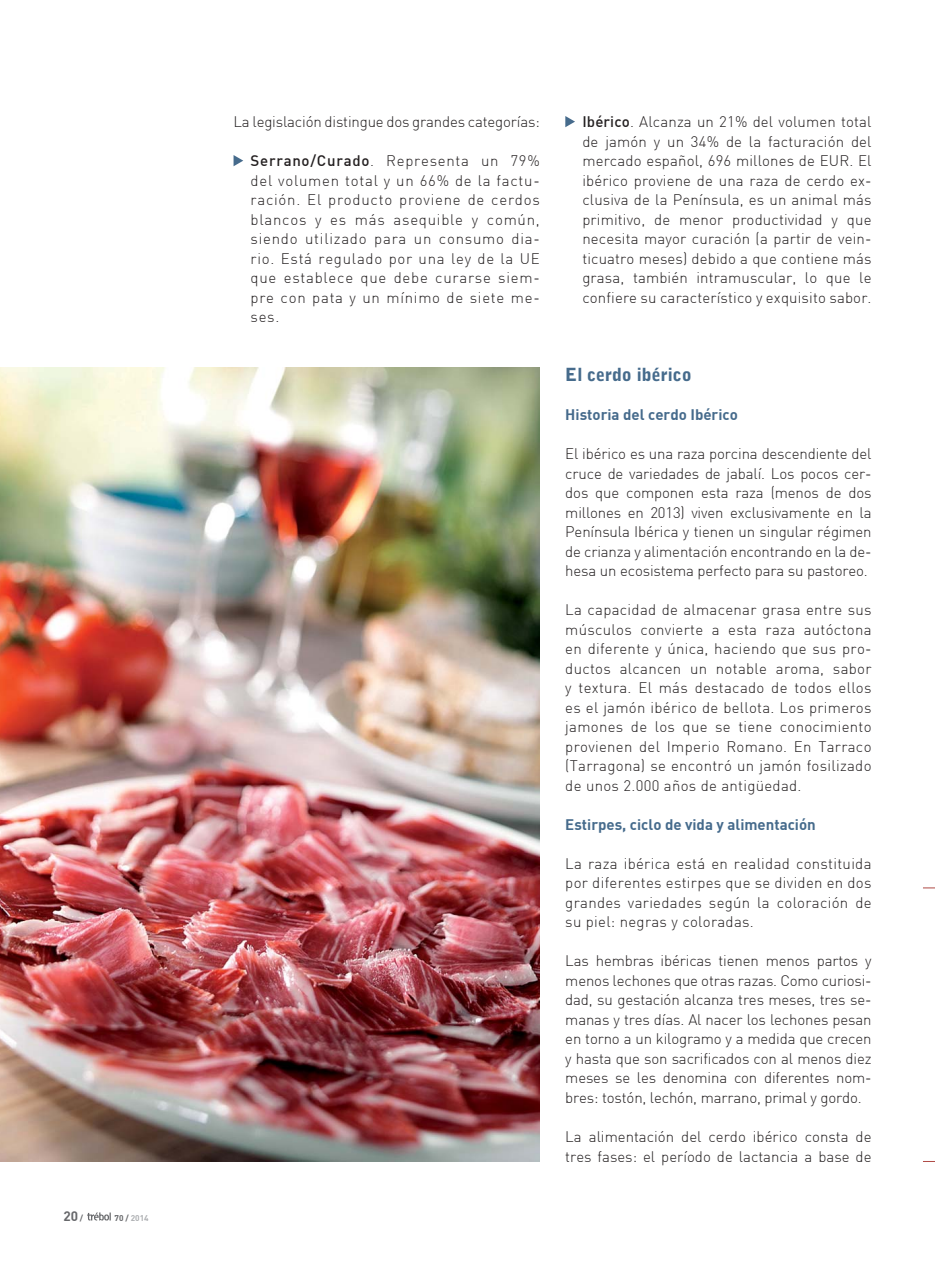
<style>
.page{position:relative;width:935px;height:1263px;background:#fff}
.page>*{position:absolute;margin:0;border:0;box-sizing:border-box;transform-origin:0 0}
.t1{font:900 18px "Bell Gothic Std";color:#466b8c}
.t2{font:300 15px/19.5px "DIN";color:#231f20;text-align:justify}
.t3{font:700 15px "DIN";color:#466b8c}
.t4{font:700 13.5px "DIN";color:#67686b}
.t5{font:700 8.25px "DIN";color:#aeb0b3}
.s1{font-size:8.25px}
.s2{color:#67686b}
.s3{font-weight:500}
</style>
<div class="page">
<svg style="left:87px;top:1212px;width:24px;height:8px"></svg>
<svg style="left:233px;top:155px;width:10px;height:11px"></svg>
<svg style="left:565px;top:116px;width:10px;height:11px"></svg>
<img style="left:0;top:367px;width:540px;height:794px">
<svg style="left:923px;top:887px;width:12px;height:1px"></svg>
<p class="t4" style="left:63px;top:1206px;width:21px">20 <span class="s1">/</span></p>
<p class="t5" style="left:115px;top:1211px;width:36px"><span class="s2">70 /</span> 2014</p>
<p class="t2" style="left:233px;top:112px;width:308px">La legislación distingue dos grandes categorías:</p>
<p class="t2" style="left:250px;top:151px;width:291px"><span class="s3">Serrano/Curado</span>. Representa un 79% del volumen total y un 66% de la factu&shy;ración. El producto proviene de cerdos blancos y es más asequible y común, siendo utilizado para un consumo dia&shy;rio. Está regulado por una ley de la UE que establece que debe curarse siem&shy;pre con pata y un mínimo de siete me&shy;ses.</p>
<p class="t2" style="left:582px;top:112px;width:291px"><span class="s3">Ibérico</span>. Alcanza un 21% del volumen total de jamón y un 34% de la facturación del mercado español, 696 millones de EUR. El ibérico proviene de una raza de cerdo ex&shy;clusiva de la Península, es un animal más primitivo, de menor productividad y que necesita mayor curación (a partir de vein&shy;ticuatro meses) debido a que contiene más grasa, también intramuscular, lo que le confiere su característico y exquisito sabor.</p>
<p class="t1" style="left:565px;top:366px;width:128px">El cerdo ibérico</p>
<p class="t3" style="left:565px;top:405px;width:174px">Historia del cerdo Ibérico</p>
<p class="t2" style="left:565px;top:444px;width:308px">El ibérico es una raza porcina descendiente del cruce de variedades de jabalí. Los pocos cer&shy;dos que componen esta raza (menos de dos millones en 2013) viven exclusivamente en la Península Ibérica y tienen un singular régimen de crianza y alimentación encontrando en la de&shy;hesa un ecosistema perfecto para su pastoreo.</p>
<p class="t2" style="left:565px;top:600px;width:308px">La capacidad de almacenar grasa entre sus músculos convierte a esta raza autóctona en diferente y única, haciendo que sus pro&shy;ductos alcancen un notable aroma, sabor y textura. El más destacado de todos ellos es el jamón ibérico de bellota. Los primeros jamones de los que se tiene conocimiento provienen del Imperio Romano. En Tarraco (Tarragona) se encontró un jamón fosilizado de unos 2.000 años de antigüedad.</p>
<p class="t3" style="left:565px;top:814px;width:252px">Estirpes, ciclo de vida y alimentación</p>
<p class="t2" style="left:565px;top:853px;width:308px">La raza ibérica está en realidad constituida por diferentes estirpes que se dividen en dos grandes variedades según la coloración de su piel: negras y coloradas.</p>
<p class="t2" style="left:565px;top:951px;width:308px">Las hembras ibéricas tienen menos partos y menos lechones que otras razas. Como curiosi&shy;dad, su gestación alcanza tres meses, tres se&shy;manas y tres días. Al nacer los lechones pesan en torno a un kilogramo y a medida que crecen y hasta que son sacrificados con al menos diez meses se les denomina con diferentes nom&shy;bres: tostón, lechón, marrano, primal y gordo.</p>
<p class="t2" style="left:565px;top:1126px;width:308px">La alimentación del cerdo ibérico consta de tres fases: el período de lactancia a base de</p>
</div>
